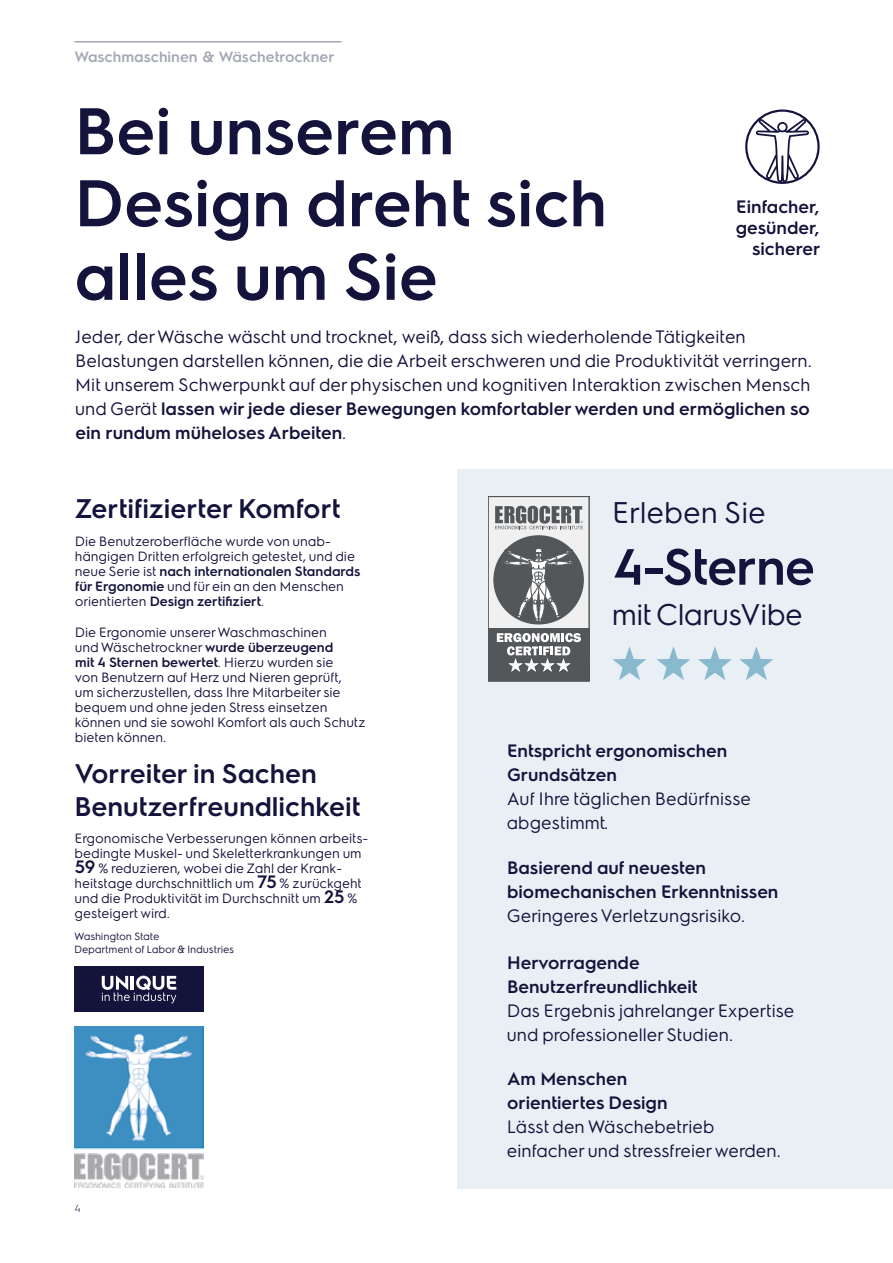
<style>
.page{position:relative;width:893px;height:1263px;background:#fff}
.page>*{position:absolute;margin:0;border:0;box-sizing:border-box;transform-origin:0 0}
.t1{font:600 66px/72.8px "Electrolux Sans";color:#14133b}
.t2{font:600 51px "Electrolux Sans";letter-spacing:-.02em;color:#14133b}
.t3{font:30px "Electrolux Sans";letter-spacing:-.02em;color:#14133b}
.t4{font:30px "Electrolux Sans";color:#14133b}
.t5{font:600 27px/33px "Electrolux Sans";color:#14133b}
.t6{font:18px/24px "Electrolux Sans";color:#14133b}
.t7{font:600 18px/24px "Electrolux Sans";color:#14133b}
.t8{font:600 15px "Electrolux Sans";color:#a3a8b4}
.t9{font:13.5px/15px "Electrolux Sans";color:#14133b}
.t10{font:10.5px/12.6px "Electrolux Sans";color:#14133b}
.t11{font:300 10.5px "Electrolux Sans";color:#14133b}
.s1{font-weight:600}
.s2{font-weight:600;font-size:18px}
</style>
<div class="page">
<div style="left:457px;top:469px;width:436px;height:719px;background:#e8eff5"></div>
<div style="left:74px;top:966px;width:130px;height:46px;background:#14133b"></div>
<svg style="left:102px;top:975px;width:74px;height:28px"></svg>
<hr style="left:74px;top:41px;width:268px;height:2px;background:#a3a8b4">
<svg style="left:656px;top:646px;width:34px;height:34px"></svg>
<svg style="left:698px;top:646px;width:34px;height:34px"></svg>
<svg style="left:739px;top:646px;width:34px;height:34px"></svg>
<svg style="left:613px;top:646px;width:33px;height:34px"></svg>
<svg style="left:488px;top:497px;width:101px;height:184px"></svg>
<img style="left:74px;top:1027px;width:130px;height:161px">
<svg style="left:745px;top:109px;width:75px;height:75px"></svg>
<p class="t8" style="left:74px;top:46px;width:262px">Waschmaschinen &amp; Wäschetrockner</p>
<h1 class="t1" style="left:74px;top:90px;width:534px">Bei unserem<br>Design dreht sich alles um Sie</h1>
<h3 class="t7" style="left:736px;top:195px;width:86px;line-height:21px;text-align:right">Einfacher, gesünder, sicherer</h3>
<p class="t6" style="left:75px;top:324px;width:738px">Jeder, der Wäsche wäscht und trocknet, weiß, dass sich wiederholende Tätigkeiten Belastungen darstellen können, die die Arbeit erschweren und die Produktivität verringern.<br>Mit unserem Schwerpunkt auf der physischen und kognitiven Interaktion zwischen Mensch und Gerät <span class="s1">lassen wir jede dieser Bewegungen komfortabler werden und ermöglichen so ein rundum müheloses Arbeiten</span>.</p>
<h3 class="t5" style="left:74px;top:491px;width:267px">Zertifizierter Komfort</h3>
<p class="t9" style="left:75px;top:533px;width:287px">Die Benutzeroberfläche wurde von unab&shy;hängigen Dritten erfolgreich getestet, und die neue Serie ist <span class="s1">nach internationalen Standards für Ergonomie</span> und für ein an den Menschen orientierten <span class="s1">Design zertifiziert</span>.</p>
<p class="t9" style="left:75px;top:624px;width:292px">Die Ergonomie unserer Waschmaschinen<br>und Wäschetrockner <span class="s1">wurde überzeugend<br>mit 4 Sternen bewertet</span>. Hierzu wurden sie<br>von Benutzern auf Herz und Nieren geprüft,<br>um sicherzustellen, dass Ihre Mitarbeiter sie bequem und ohne jeden Stress einsetzen können und sie sowohl Komfort als auch Schutz bieten können.</p>
<h3 class="t5" style="left:74px;top:755px;width:288px">Vorreiter in Sachen<br>Benutzerfreundlichkeit</h3>
<p class="t9" style="left:75px;top:829px;width:295px">Ergonomische Verbesserungen können arbeits&shy;bedingte Muskel- und Skeletterkrankungen um <span class="s2">59</span> % reduzieren, wobei die Zahl der Krank&shy;heitstage durchschnittlich um <span class="s2">75</span> % zurückgeht und die Produktivität im Durchschnitt um <span class="s2">25</span> % gesteigert wird.</p>
<p class="t10" style="left:74px;top:929px;width:161px">Washington State<br>Department of Labor &amp; Industries</p>
<p class="t11" style="left:74px;top:1201px;width:8px">4</p>
<h3 class="t4" style="left:612px;top:492px;width:156px">Erleben Sie</h3>
<h2 class="t2" style="left:612px;top:531px;width:204px">4-Sterne</h2>
<h3 class="t3" style="left:612px;top:594px;width:192px">mit ClarusVibe</h3>
<h3 class="t7" style="left:507px;top:738px;width:222px">Entspricht ergonomischen<br>Grundsätzen</h3>
<h3 class="t6" style="left:507px;top:786px;width:246px">Auf Ihre täglichen Bedürfnisse abgestimmt.</h3>
<h3 class="t7" style="left:507px;top:854px;width:273px">Basierend auf neuesten biomechanischen Erkenntnissen</h3>
<h3 class="t6" style="left:507px;top:902px;width:240px">Geringeres Verletzungsrisiko.</h3>
<h3 class="t7" style="left:507px;top:950px;width:192px">Hervorragende<br>Benutzerfreundlichkeit</h3>
<h3 class="t6" style="left:507px;top:998px;width:289px">Das Ergebnis jahrelanger Expertise und professioneller Studien.</h3>
<h3 class="t7" style="left:507px;top:1065px;width:162px">Am Menschen orientiertes Design</h3>
<h3 class="t6" style="left:507px;top:1113px;width:275px">Lässt den Wäschebetrieb einfacher und stressfreier werden.</h3>
</div>
